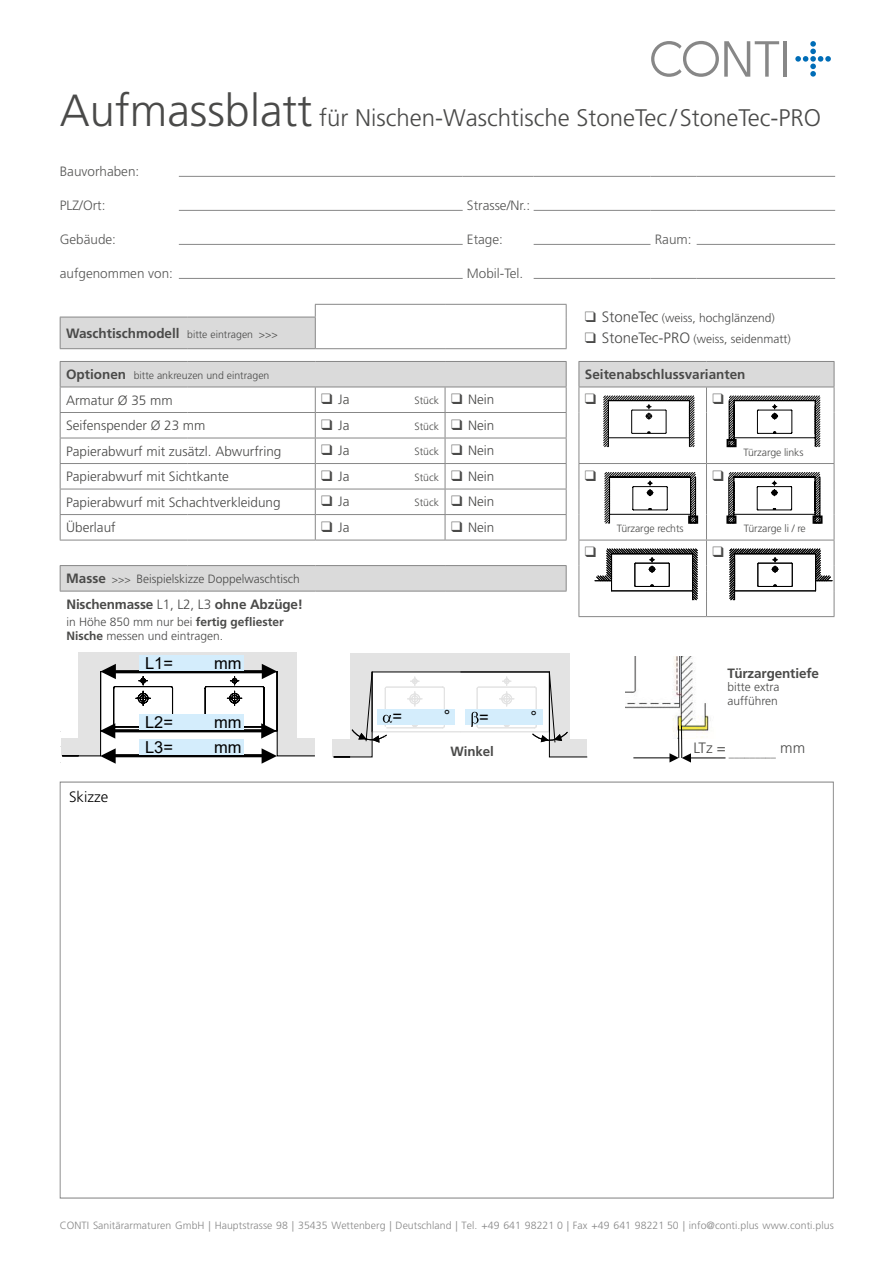
<style>
.page{position:relative;width:893px;height:1263px;background:#fff}
.page>*{position:absolute;margin:0;border:0;box-sizing:border-box;transform-origin:0 0}
.t1{font:300 24px "Frutiger LT Pro";color:#4a4a49}
.t2{font:16.65px "Arial";color:#000}
.t3{font:16.5px "Arial";color:#000}
.t4{font:300 15px "Frutiger LT Pro";color:#000}
.t5{font:300 15px "Frutiger LT Pro";color:#4a4a49}
.t6{font:300 13.5px "Frutiger LT Pro";color:#4a4a49}
.t7{font:700 13.5px "Frutiger LT Pro";color:#4a4a49}
.t8{font:300 13.5px "Frutiger LT Pro";color:#575756}
.t9{font:700 13.35px "Frutiger LT Pro";letter-spacing:-.01em;color:#4a4a49}
.t10{font:300 12px/14.4px "Frutiger LT Pro";color:#4a4a49}
.t11{font:300 10.5px "Frutiger LT Pro";color:#4a4a49}
.t12{font:300 10.5px "Frutiger LT Pro";letter-spacing:.005em;color:#878787}
.s1{font-size:45px}
.s2{font-size:15px}
.s3{font-weight:700;font-size:13.5px}
.s4{font-size:13.5px}
.s5{font-size:10.5px}
.s6{font-weight:300}
.s7{font-weight:700}
</style>
<div class="page">
<svg style="left:60px;top:317px;width:653px;height:274px"></svg>
<hr style="left:315px;top:304px;width:130px;height:1px;background:#878787">
<svg style="left:315px;top:305px;width:1px;height:12px"></svg>
<hr style="left:445px;top:304px;width:122px;height:1px;background:#878787">
<hr style="left:60px;top:317px;width:128px;height:1px;background:#878787">
<hr style="left:60px;top:317px;width:1px;height:31px;background:#878787">
<hr style="left:188px;top:317px;width:128px;height:1px;background:#878787">
<hr style="left:315px;top:317px;width:1px;height:31px;background:#878787">
<hr style="left:60px;top:348px;width:128px;height:1px;background:#878787">
<hr style="left:188px;top:348px;width:127px;height:1px;background:#878787">
<hr style="left:315px;top:348px;width:130px;height:1px;background:#878787">
<hr style="left:445px;top:348px;width:122px;height:1px;background:#878787">
<hr style="left:60px;top:565px;width:128px;height:1px;background:#878787">
<hr style="left:188px;top:565px;width:127px;height:1px;background:#878787">
<hr style="left:315px;top:565px;width:130px;height:1px;background:#878787">
<hr style="left:445px;top:565px;width:122px;height:1px;background:#878787">
<hr style="left:60px;top:591px;width:128px;height:1px;background:#878787">
<hr style="left:188px;top:591px;width:127px;height:1px;background:#878787">
<hr style="left:315px;top:591px;width:130px;height:1px;background:#878787">
<hr style="left:445px;top:591px;width:122px;height:1px;background:#878787">
<hr style="left:579px;top:463px;width:127px;height:1px;background:#878787">
<hr style="left:706px;top:463px;width:128px;height:1px;background:#878787">
<hr style="left:60px;top:540px;width:128px;height:1px;background:#878787">
<hr style="left:188px;top:540px;width:127px;height:1px;background:#878787">
<hr style="left:315px;top:540px;width:130px;height:1px;background:#878787">
<hr style="left:445px;top:540px;width:122px;height:1px;background:#878787">
<hr style="left:579px;top:540px;width:127px;height:1px;background:#878787">
<hr style="left:706px;top:540px;width:128px;height:1px;background:#878787">
<hr style="left:579px;top:616px;width:127px;height:1px;background:#878787">
<hr style="left:706px;top:616px;width:128px;height:1px;background:#878787">
<svg style="left:566px;top:305px;width:1px;height:12px"></svg>
<hr style="left:566px;top:317px;width:1px;height:31px;background:#878787">
<svg style="left:706px;top:388px;width:1px;height:228px"></svg>
<svg style="left:60px;top:566px;width:1px;height:25px"></svg>
<svg style="left:566px;top:566px;width:1px;height:25px"></svg>
<svg style="left:60px;top:362px;width:507px;height:178px"></svg>
<hr style="left:60px;top:361px;width:128px;height:1px;background:#878787">
<hr style="left:188px;top:361px;width:127px;height:1px;background:#878787">
<hr style="left:315px;top:361px;width:130px;height:1px;background:#878787">
<hr style="left:445px;top:361px;width:122px;height:1px;background:#878787">
<hr style="left:579px;top:361px;width:127px;height:1px;background:#878787">
<hr style="left:706px;top:361px;width:128px;height:1px;background:#878787">
<hr style="left:579px;top:387px;width:127px;height:1px;background:#878787">
<hr style="left:706px;top:387px;width:128px;height:1px;background:#878787">
<hr style="left:179px;top:176px;width:284px;height:1px;background:#878787">
<hr style="left:463px;top:176px;width:47px;height:1px;background:#878787">
<svg style="left:510px;top:176px;width:24px;height:1px"></svg>
<hr style="left:534px;top:176px;width:116px;height:1px;background:#878787">
<hr style="left:650px;top:176px;width:47px;height:1px;background:#878787">
<hr style="left:697px;top:176px;width:138px;height:1px;background:#878787">
<hr style="left:179px;top:210px;width:284px;height:1px;background:#878787">
<hr style="left:179px;top:244px;width:284px;height:1px;background:#878787">
<hr style="left:534px;top:244px;width:116px;height:1px;background:#878787">
<hr style="left:697px;top:244px;width:138px;height:1px;background:#878787">
<hr style="left:534px;top:210px;width:116px;height:1px;background:#878787">
<hr style="left:650px;top:210px;width:47px;height:1px;background:#878787">
<hr style="left:697px;top:210px;width:138px;height:1px;background:#878787">
<hr style="left:650px;top:278px;width:47px;height:1px;background:#878787">
<hr style="left:697px;top:278px;width:138px;height:1px;background:#878787">
<hr style="left:179px;top:278px;width:284px;height:1px;background:#878787">
<hr style="left:534px;top:278px;width:116px;height:1px;background:#878787">
<img style="left:625px;top:657px;width:86px;height:81px">
<hr style="left:690px;top:757px;width:35px;height:1px;background:#000">
<svg style="left:632px;top:725px;width:59px;height:37px"></svg>
<div style="left:79px;top:653px;width:218px;height:103px;background:#e3e3e3"></div>
<svg style="left:60px;top:664px;width:255px;height:100px"></svg>
<div style="left:139px;top:714px;width:105px;height:16px;background:#d4edfc"></div>
<div style="left:139px;top:655px;width:105px;height:15px;background:#d4edfc"></div>
<div style="left:139px;top:740px;width:105px;height:15px;background:#d4edfc"></div>
<div style="left:350px;top:653px;width:219px;height:104px;background:#e3e3e3"></div>
<div style="left:332px;top:739px;width:18px;height:18px;background:#e3e3e3"></div>
<svg style="left:333px;top:671px;width:255px;height:87px"></svg>
<svg style="left:795px;top:41px;width:36px;height:36px"></svg>
<hr style="left:783px;top:41px;width:4px;height:36px;background:#878787">
<svg style="left:651px;top:41px;width:128px;height:36px"></svg>
<svg style="left:579px;top:362px;width:119px;height:254px"></svg>
<svg style="left:713px;top:362px;width:122px;height:254px"></svg>
<h1 class="t1" style="left:60px;top:104px;width:763px"><span class="s1">Aufmassblatt</span> für Nischen-Waschtische StoneTec / StoneTec-PRO</h1>
<p class="t8" style="left:60px;top:164px;width:81px">Bauvorhaben:</p>
<p class="t8" style="left:60px;top:198px;width:47px">PLZ/Ort:</p>
<p class="t8" style="left:467px;top:198px;width:65px">Strasse/Nr.:</p>
<p class="t8" style="left:60px;top:232px;width:58px">Gebäude:</p>
<p class="t8" style="left:467px;top:232px;width:38px">Etage:</p>
<p class="t8" style="left:655px;top:232px;width:38px">Raum:</p>
<p class="t8" style="left:60px;top:266px;width:115px">aufgenommen von:</p>
<p class="t8" style="left:467px;top:266px;width:58px">Mobil-Tel.</p>
<p class="t10" style="left:585px;top:311px;width:191px">❑ <span class="s2">StoneTec</span> (weiss, hochglänzend)</p>
<p class="t7" style="left:66px;top:325px;width:115px">Waschtischmodell</p>
<p class="t10" style="left:585px;top:332px;width:208px">❑ <span class="s2">StoneTec-PRO</span> (weiss, seidenmatt)</p>
<p class="t11" style="left:187px;top:328px;width:92px">bitte eintragen &gt;&gt;&gt;</p>
<p class="t11" style="left:66px;top:370px;width:205px"><span class="s3">Optionen</span> bitte ankreuzen und eintragen</p>
<p class="t7" style="left:585px;top:367px;width:162px">Seitenabschlussvarianten</p>
<p class="t6" style="left:66px;top:392px;width:108px">Armatur Ø 35 mm</p>
<p class="t6" style="left:321px;top:392px;width:30px">❑ Ja</p>
<p class="t11" style="left:415px;top:395px;width:81px">Stück ❑ <span class="s4">Nein</span></p>
<p class="t6" style="left:66px;top:418px;width:141px">Seifenspender Ø 23 mm</p>
<p class="t6" style="left:321px;top:417px;width:30px">❑ Ja</p>
<p class="t11" style="left:415px;top:420px;width:81px">Stück ❑ <span class="s4">Nein</span></p>
<p class="t6" style="left:66px;top:443px;width:217px">Papierabwurf mit zusätzl. Abwurfring</p>
<p class="t6" style="left:321px;top:443px;width:30px">❑ Ja</p>
<p class="t11" style="left:415px;top:446px;width:81px">Stück ❑ <span class="s4">Nein</span></p>
<p class="t6" style="left:66px;top:469px;width:164px">Papierabwurf mit Sichtkante</p>
<p class="t6" style="left:321px;top:468px;width:30px">❑ Ja</p>
<p class="t11" style="left:415px;top:471px;width:81px">Stück ❑ <span class="s4">Nein</span></p>
<p class="t6" style="left:66px;top:494px;width:216px">Papierabwurf mit Schachtverkleidung</p>
<p class="t6" style="left:321px;top:494px;width:30px">❑ Ja</p>
<p class="t11" style="left:415px;top:497px;width:81px">Stück ❑ <span class="s4">Nein</span></p>
<p class="t6" style="left:66px;top:520px;width:51px">Überlauf</p>
<p class="t6" style="left:321px;top:519px;width:30px">❑ Ja</p>
<p class="t6" style="left:451px;top:519px;width:45px">❑ Nein</p>
<p class="t11" style="left:743px;top:446px;width:61px">Türzarge links</p>
<p class="t11" style="left:617px;top:522px;width:68px">Türzarge rechts</p>
<p class="t11" style="left:744px;top:522px;width:63px">Türzarge li / re</p>
<p class="t10" style="left:66px;top:572px;width:235px"><span class="s3">Masse</span> <span class="s5">&gt;&gt;&gt;</span> Beispielskizze Doppelwaschtisch</p>
<p class="t7" style="left:66px;top:596px;width:238px">Nischenmasse <span class="s6">L1, L2, L3</span> ohne Abzüge!</p>
<p class="t10" style="left:66px;top:614px;width:219px">in Höhe 850 mm nur bei <span class="s7">fertig gefliester<br>Nische</span> messen und eintragen.</p>
<h3 class="t3" style="left:145px;top:651px;width:29px">L1=</h3>
<h3 class="t3" style="left:214px;top:651px;width:29px">mm</h3>
<h3 class="t3" style="left:145px;top:711px;width:29px">L2=</h3>
<h3 class="t3" style="left:214px;top:711px;width:29px">mm</h3>
<p class="t4" style="left:69px;top:788px;width:41px">Skizze</p>
<h3 class="t3" style="left:145px;top:736px;width:29px">L3=</h3>
<h3 class="t3" style="left:214px;top:736px;width:29px">mm</h3>
<h2 class="t2" style="left:393px;top:705px;width:11px">=</h2>
<p class="t7" style="left:728px;top:665px;width:93px">Türzargentiefe</p>
<p class="t10" style="left:728px;top:680px;width:53px;line-height:13.5px">bitte extra aufführen</p>
<p class="t11" style="left:693px;top:747px;width:84px"><sup>LTz</sup> <sup>=</sup> _________</p>
<h2 class="t2" style="left:444px;top:705px;width:8px">°</h2>
<h2 class="t2" style="left:530px;top:706px;width:8px">°</h2>
<h2 class="t2" style="left:479px;top:706px;width:11px">=</h2>
<p class="t9" style="left:451px;top:743px;width:45px">Winkel</p>
<p class="t5" style="left:780px;top:739px;width:26px">mm</p>
<p class="t12" style="left:60px;top:1220px;width:776px">CONTI Sanitärarmaturen GmbH | Hauptstrasse 98 | 35435 Wettenberg | Deutschland | Tel. +49 641 98221 0 | Fax +49 641 98221 50 | info@conti.plus www.conti.plus</p>
</div>
